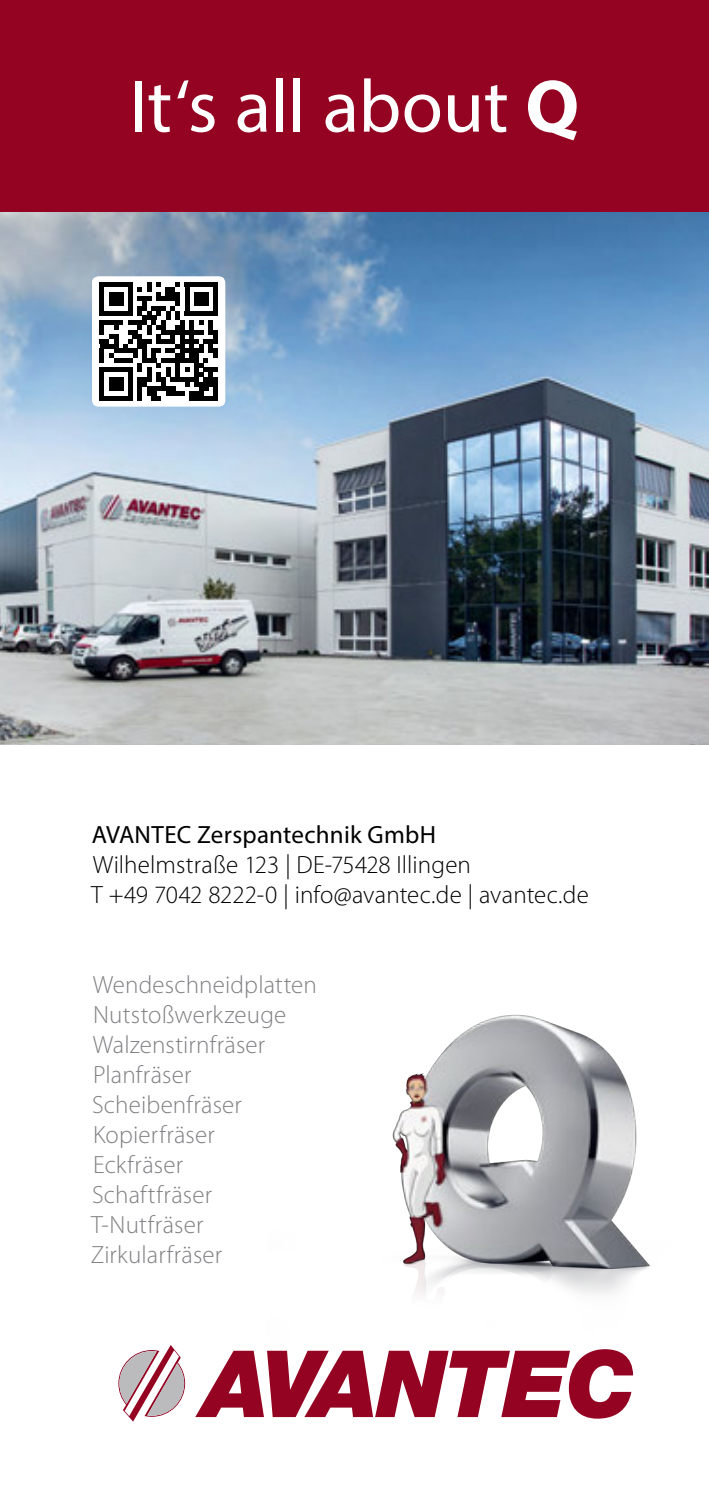
<style>
.page{position:relative;width:709px;height:1489px;background:#fff}
.page>*{position:absolute;margin:0;border:0;box-sizing:border-box;transform-origin:0 0}
.t1{font:75px "Myriad Pro";letter-spacing:-.005em;color:#fff}
.t2{font:300 25px/30px "Myriad Pro";letter-spacing:.005em;color:#818084}
.t3{font:300 25px/30px "Myriad Pro";letter-spacing:.005em;color:#000}
.t4{font:25px "Myriad Pro";letter-spacing:.005em;color:#000}
.s1{font-weight:700}
</style>
<div class="page">
<img style="left:392px;top:1014px;width:258px;height:281px">
<div style="left:0;top:0;width:709px;height:213px;background:#940422"></div>
<img style="left:0;top:213px;width:709px;height:531px">
<svg style="left:92px;top:276px;width:133px;height:130px"></svg>
<hr style="left:189px;top:396px;width:29px;height:4px;background:#000">
<svg style="left:118px;top:1345px;width:67px;height:76px"></svg>
<svg style="left:195px;top:1349px;width:438px;height:69px"></svg>
<h1 class="t1" style="left:130px;top:60px;width:451px">It‘s all about <span class="s1">Q</span></h1>
<p class="t4" style="left:92px;top:818px;width:346px">AVANTEC Zerspantechnik GmbH</p>
<p class="t3" style="left:91px;top:849px;width:499px">Wilhelmstraße 123 | DE-75428 Illingen<br>T +49 7042 8222-0 | info@avantec.de | avantec.de</p>
<p class="t2" style="left:91px;top:969px;width:228px">Wendeschneidplatten<br>Nutstoßwerkzeuge<br>Walzenstirnfräser<br>Planfräser<br>Scheibenfräser<br>Kopierfräser<br>Eckfräser<br>Schaftfräser<br>T-Nutfräser<br>Zirkularfräser</p>
</div>
